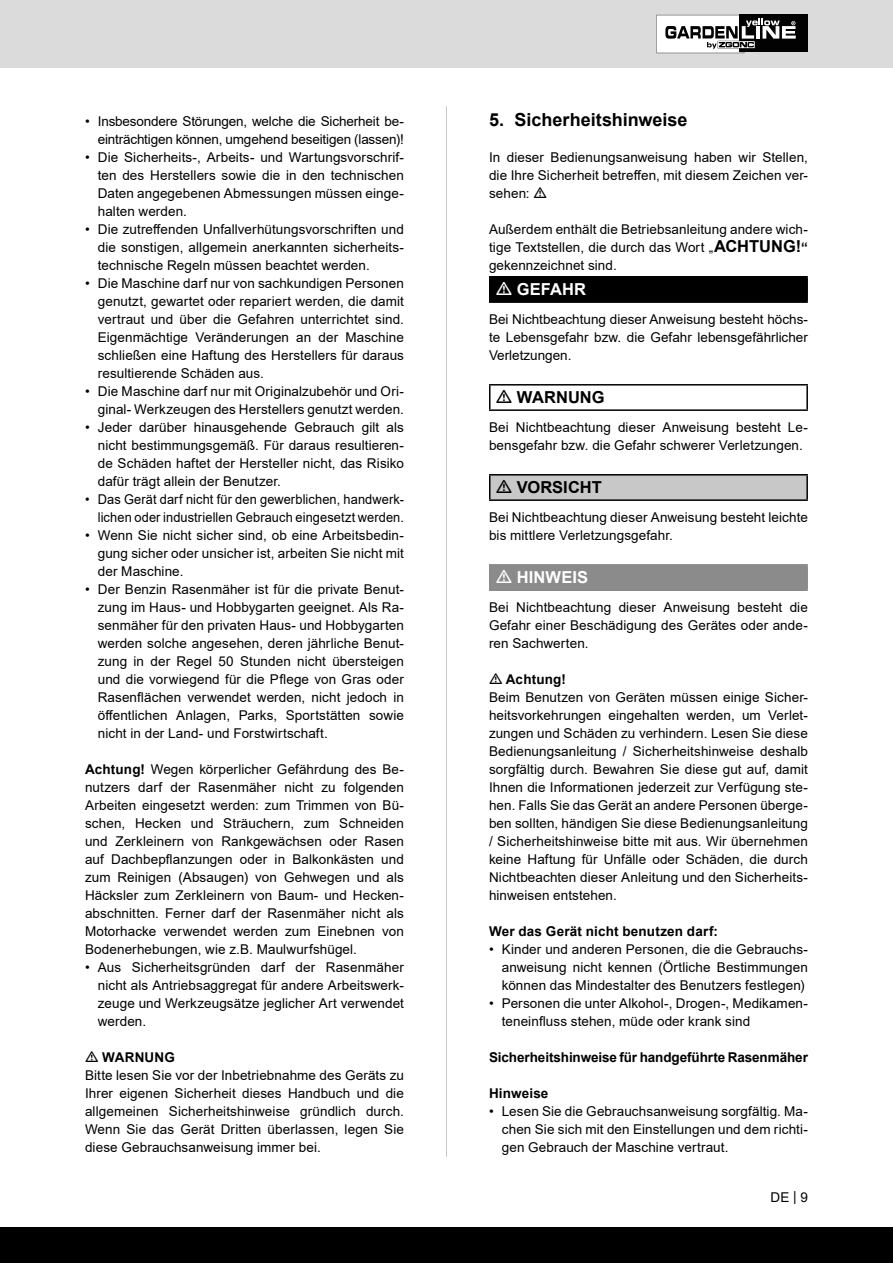
<style>
.page{position:relative;width:893px;height:1263px;background:#fff}
.page>*{position:absolute;margin:0;border:0;box-sizing:border-box;transform-origin:0 0}
.t1{font:700 18px "Arial";color:#000}
.t2{font:700 16.5px "Arial";color:#000}
.t3{font:700 16.5px "Arial";letter-spacing:.005em;color:#fff}
.Basiseinstellung{font:13.5px/18px "Arial";letter-spacing:.005em;color:#000;text-align:justify}
.Subheadline{font:700 13.5px "Arial";color:#000}
.Basiseinstellung-2{font:13.5px/18px "Arial";letter-spacing:.005em;color:#000;text-align:right;scale:.95 1}
.Basiseinstellung-3{font:13.5px/18px "Arial";letter-spacing:-.015em;color:#000;text-align:right}
.s1{font-weight:700}
.s2{font-weight:700;font-size:16.5px}
</style>
<div class="page">
<div style="left:0;top:0;width:893px;height:67px;background:#dbdbdb"></div>
<div style="left:0;top:1227px;width:893px;height:36px;background:#000"></div>
<svg style="left:656px;top:15px;width:152px;height:38px;background:#888"></svg>
<hr style="left:446px;top:106px;width:1px;height:1051px;background:#c7c7c7">
<div style="left:490px;top:277px;width:317px;height:25px;background:#000"></div>
<hr style="left:489px;top:276px;width:319px;height:2px;background:#000">
<svg style="left:489px;top:278px;width:1px;height:23px"></svg>
<hr style="left:806px;top:277px;width:2px;height:24px;background:#000">
<hr style="left:489px;top:301px;width:319px;height:2px;background:#000">
<hr style="left:489px;top:384px;width:319px;height:2px;background:#000">
<svg style="left:489px;top:385px;width:1px;height:24px"></svg>
<hr style="left:806px;top:385px;width:2px;height:24px;background:#000">
<hr style="left:489px;top:409px;width:319px;height:2px;background:#000">
<div style="left:490px;top:475px;width:317px;height:25px;background:#c8c8c8"></div>
<hr style="left:489px;top:474px;width:319px;height:2px;background:#000">
<svg style="left:489px;top:476px;width:1px;height:23px"></svg>
<hr style="left:806px;top:476px;width:2px;height:23px;background:#000">
<hr style="left:489px;top:499px;width:319px;height:2px;background:#000">
<div style="left:490px;top:565px;width:317px;height:25px;background:#8b8b8b"></div>
<hr style="left:489px;top:564px;width:319px;height:2px;background:#8b8b8b">
<svg style="left:489px;top:566px;width:1px;height:23px"></svg>
<hr style="left:806px;top:566px;width:2px;height:23px;background:#8b8b8b">
<hr style="left:489px;top:589px;width:319px;height:2px;background:#8b8b8b">
<p class="Basiseinstellung-3" style="left:85px;top:112px;width:320px">• Insbesondere Störungen, welche die Sicherheit be&shy;einträchtigen können, umgehend beseitigen (lassen)!</p>
<p class="Basiseinstellung" style="left:98px;top:148px;width:308px;text-indent:-13px">• Die Sicherheits-, Arbeits- und Wartungsvorschrif&shy;ten des Herstellers sowie die in den technischen Daten angegebenen Abmessungen müssen einge&shy;halten werden.</p>
<p class="Basiseinstellung" style="left:98px;top:220px;width:308px;text-indent:-13px">• Die zutreffenden Unfallverhütungsvorschriften und die sonstigen, allgemein anerkannten sicherheits&shy;technische Regeln müssen beachtet werden.</p>
<p class="Basiseinstellung" style="left:98px;top:274px;width:308px;text-indent:-13px">• Die Maschine darf nur von sachkundigen Personen genutzt, gewartet oder repariert werden, die damit vertraut und über die Gefahren unterrichtet sind.<br>Eigenmächtige Veränderungen an der Maschine schließen eine Haftung des Herstellers für daraus resultierende Schäden aus.</p>
<p class="Basiseinstellung" style="left:85px;top:382px;width:320px;text-align:right">• Die Maschine darf nur mit Originalzubehör und Ori&shy;ginal- Werkzeugen des Herstellers genutzt werden.</p>
<p class="Basiseinstellung" style="left:98px;top:418px;width:308px;text-indent:-13px">• Jeder darüber hinausgehende Gebrauch gilt als nicht bestimmungsgemäß. Für daraus resultieren&shy;de Schäden haftet der Hersteller nicht, das Risiko dafür trägt allein der Benutzer.</p>
<p class="Basiseinstellung-2" style="left:85px;top:490px;width:337px">• Das Gerät darf nicht für den gewerblichen, handwerk&shy;lichen oder industriellen Gebrauch eingesetzt werden.</p>
<p class="Basiseinstellung" style="left:98px;top:526px;width:308px;text-indent:-13px">• Wenn Sie nicht sicher sind, ob eine Arbeitsbedin&shy;gung sicher oder unsicher ist, arbeiten Sie nicht mit der Maschine.</p>
<p class="Basiseinstellung" style="left:98px;top:580px;width:308px;text-indent:-13px">• Der Benzin Rasenmäher ist für die private Benut&shy;zung im Haus- und Hobbygarten geeignet. Als Ra&shy;senmäher für den privaten Haus- und Hobbygarten werden solche angesehen, deren jährliche Benut&shy;zung in der Regel 50 Stunden nicht übersteigen und die vorwiegend für die Pflege von Gras oder Rasenflächen verwendet werden, nicht jedoch in öffentlichen Anlagen, Parks, Sportstätten sowie nicht in der Land- und Forstwirtschaft.</p>
<p class="Basiseinstellung" style="left:85px;top:760px;width:320px"><span class="s1">Achtung!</span> Wegen körperlicher Gefährdung des Be&shy;nutzers darf der Rasenmäher nicht zu folgenden Arbeiten eingesetzt werden: zum Trimmen von Bü&shy;schen, Hecken und Sträuchern, zum Schneiden und Zerkleinern von Rankgewächsen oder Rasen auf Dachbepflanzungen oder in Balkonkästen und zum Reinigen (Absaugen) von Gehwegen und als Häcksler zum Zerkleinern von Baum- und Hecken&shy;abschnitten. Ferner darf der Rasenmäher nicht als Motorhacke verwendet werden zum Einebnen von Bodenerhebungen, wie z.B. Maulwurfshügel.</p>
<p class="Basiseinstellung" style="left:98px;top:958px;width:308px;text-indent:-13px">• Aus Sicherheitsgründen darf der Rasenmäher nicht als Antriebsaggregat für andere Arbeitswerk&shy;zeuge und Werkzeugsätze jeglicher Art verwendet werden.</p>
<p class="Subheadline" style="left:102px;top:1048px;width:74px">WARNUNG</p>
<p class="Basiseinstellung" style="left:85px;top:1066px;width:320px">Bitte lesen Sie vor der Inbetriebnahme des Geräts zu Ihrer eigenen Sicherheit dieses Handbuch und die allgemeinen Sicherheitshinweise gründlich durch.<br>Wenn Sie das Gerät Dritten überlassen, legen Sie diese Gebrauchsanweisung immer bei.</p>
<p class="t1" style="left:489px;top:107px;width:200px">5. Sicherheitshinweise</p>
<p class="Basiseinstellung" style="left:489px;top:148px;width:320px">In dieser Bedienungsanweisung haben wir Stellen, die Ihre Sicherheit betreffen, mit diesem Zeichen ver&shy;sehen:</p>
<p class="Basiseinstellung" style="left:489px;top:220px;width:320px">Außerdem enthält die Betriebsanleitung andere wich&shy;tige Textstellen, die durch das Wort „<span class="s2">ACHTUNG!</span><span class="s1">“ </span>gekennzeichnet sind.</p>
<p class="t3" style="left:517px;top:277px;width:71px">GEFAHR</p>
<p class="Basiseinstellung" style="left:489px;top:310px;width:320px">Bei Nichtbeachtung dieser Anweisung besteht höchs&shy;te Lebensgefahr bzw. die Gefahr lebensgefährlicher Verletzungen.</p>
<p class="t2" style="left:517px;top:385px;width:89px">WARNUNG</p>
<p class="Basiseinstellung" style="left:489px;top:418px;width:320px">Bei Nichtbeachtung dieser Anweisung besteht Le&shy;bensgefahr bzw. die Gefahr schwerer Verletzungen.</p>
<p class="t2" style="left:517px;top:475px;width:86px">VORSICHT</p>
<p class="Basiseinstellung" style="left:489px;top:508px;width:320px">Bei Nichtbeachtung dieser Anweisung besteht leichte bis mittlere Verletzungsgefahr.</p>
<p class="t3" style="left:517px;top:565px;width:73px">HINWEIS</p>
<p class="Basiseinstellung" style="left:489px;top:598px;width:320px">Bei Nichtbeachtung dieser Anweisung besteht die Gefahr einer Beschädigung des Gerätes oder ande&shy;ren Sachwerten.</p>
<p class="Subheadline" style="left:506px;top:670px;width:62px">Achtung!</p>
<p class="Basiseinstellung" style="left:489px;top:688px;width:320px">Beim Benutzen von Geräten müssen einige Sicher&shy;heitsvorkehrungen eingehalten werden, um Verlet&shy;zungen und Schäden zu verhindern. Lesen Sie diese Bedienungsanleitung / Sicherheitshinweise deshalb sorgfältig durch. Bewahren Sie diese gut auf, damit Ihnen die Informationen jederzeit zur Verfügung ste&shy;hen. Falls Sie das Gerät an andere Personen überge&shy;ben sollten, händigen Sie diese Bedienungsanleitung / Sicherheitshinweise bitte mit aus. Wir übernehmen keine Haftung für Unfälle oder Schäden, die durch Nichtbeachten dieser Anleitung und den Sicherheits&shy;hinweisen entstehen.</p>
<p class="Subheadline" style="left:489px;top:922px;width:231px">Wer das Gerät nicht benutzen darf:</p>
<p class="Basiseinstellung" style="left:502px;top:940px;width:308px;text-indent:-13px">• Kinder und anderen Personen, die die Gebrauchs&shy;anweisung nicht kennen (Örtliche Bestimmungen können das Mindestalter des Benutzers festlegen)</p>
<p class="Basiseinstellung" style="left:502px;top:994px;width:308px;text-indent:-13px">• Personen die unter Alkohol-, Drogen-, Medikamen&shy;teneinfluss stehen, müde oder krank sind</p>
<p class="Subheadline" style="left:489px;top:1048px;width:320px">Sicherheitshinweise für handgeführte Rasenmäher</p>
<p class="Subheadline" style="left:489px;top:1084px;width:61px">Hinweise</p>
<p class="Basiseinstellung" style="left:502px;top:1102px;width:308px;text-indent:-13px">• Lesen Sie die Gebrauchsanweisung sorgfältig. Ma&shy;chen Sie sich mit den Einstellungen und dem richti&shy;gen Gebrauch der Maschine vertraut.</p>
<p class="Basiseinstellung" style="left:770px;top:1188px;width:39px">DE | 9</p>
</div>
